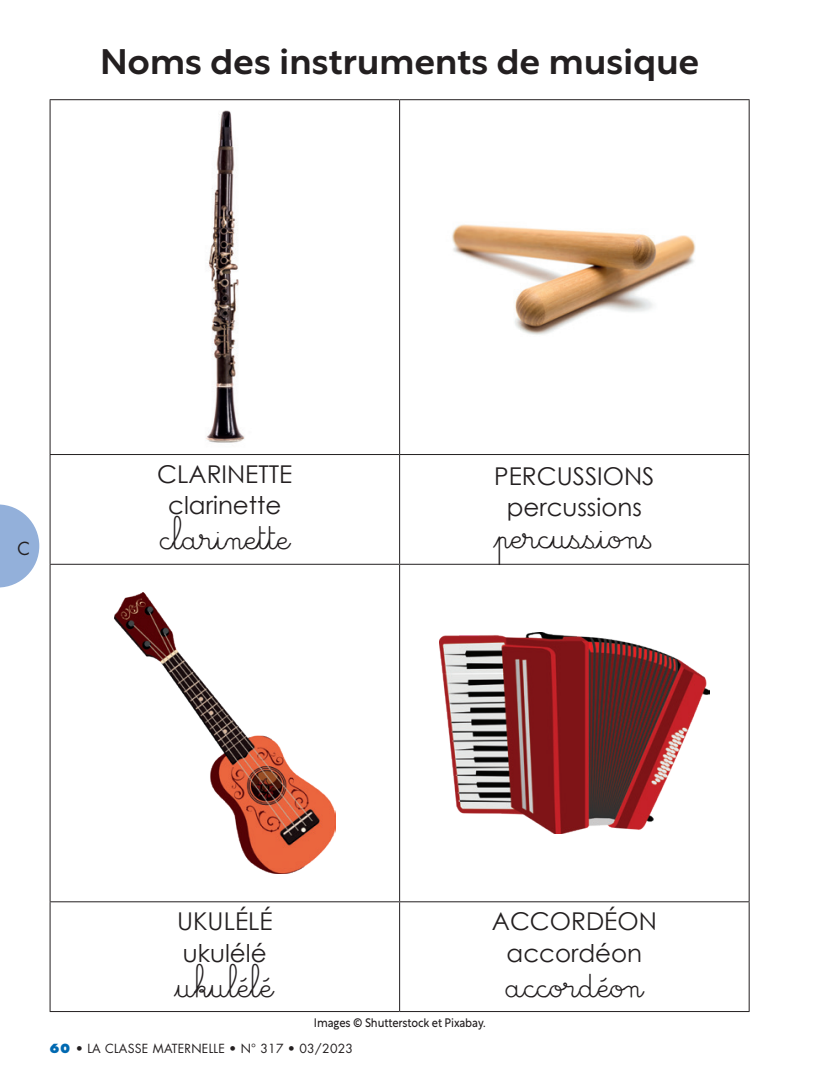
<style>
.page{position:relative;width:834px;height:1092px;background:#fff}
.page>*{position:absolute;margin:0;border:0;box-sizing:border-box;transform-origin:0 0}
.Titre_fiche_élève-20{font:500 35px "Rustica";letter-spacing:-.01em;color:#231f20;scale:1.05 1}
.Txt_fiche_Scola{font:28px "Scola Cursive";color:#231f20}
.Txt_fiche_Century_Go{font:24.5px "Century Gothic";color:#231f20}
.t1{font:17.5px "Futura Std";color:#231f20}
.t2{font:12.25px "Futura Std";letter-spacing:.02em;color:#231f20}
.Notes_fiche_2022{font:12.25px "Rustica";letter-spacing:-.01em;color:#231f20;scale:.9 1}
.s1{font-weight:800;color:#0069b1}
</style>
<div class="page">
<svg style="left:0;top:504px;width:39px;height:83px"></svg>
<hr style="left:50px;top:99px;width:349px;height:1px;background:#231f20">
<hr style="left:50px;top:100px;width:1px;height:354px;background:#231f20">
<hr style="left:399px;top:99px;width:350px;height:1px;background:#231f20">
<hr style="left:399px;top:100px;width:1px;height:354px;background:#231f20">
<hr style="left:50px;top:454px;width:349px;height:1px;background:#231f20">
<hr style="left:50px;top:455px;width:1px;height:109px;background:#231f20">
<hr style="left:399px;top:454px;width:350px;height:1px;background:#231f20">
<hr style="left:399px;top:455px;width:1px;height:109px;background:#231f20">
<hr style="left:50px;top:564px;width:1px;height:337px;background:#231f20">
<hr style="left:399px;top:564px;width:1px;height:337px;background:#231f20">
<hr style="left:50px;top:902px;width:1px;height:109px;background:#231f20">
<hr style="left:399px;top:902px;width:1px;height:109px;background:#231f20">
<hr style="left:748px;top:100px;width:1px;height:354px;background:#231f20">
<hr style="left:748px;top:455px;width:1px;height:109px;background:#231f20">
<hr style="left:50px;top:564px;width:349px;height:1px;background:#231f20">
<hr style="left:399px;top:564px;width:350px;height:1px;background:#231f20">
<hr style="left:748px;top:564px;width:1px;height:337px;background:#231f20">
<hr style="left:50px;top:901px;width:349px;height:1px;background:#231f20">
<hr style="left:399px;top:901px;width:350px;height:1px;background:#231f20">
<hr style="left:748px;top:902px;width:1px;height:109px;background:#231f20">
<hr style="left:50px;top:1011px;width:349px;height:1px;background:#231f20">
<hr style="left:399px;top:1011px;width:350px;height:1px;background:#231f20">
<img style="left:206px;top:110px;width:39px;height:333px">
<img style="left:452px;top:224px;width:244px;height:111px">
<img style="left:114px;top:592px;width:221px;height:281px">
<img style="left:439px;top:632px;width:270px;height:201px">
<p class="Titre_fiche_élève-20" style="left:100px;top:32px;width:572px">Noms des instruments de musique</p>
<p class="t1" style="left:17px;top:538px;width:14px">C</p>
<p class="Txt_fiche_Century_Go" style="left:157px;top:459px;width:137px">CLARINETTE</p>
<p class="Txt_fiche_Century_Go" style="left:168px;top:490px;width:115px">clarinette</p>
<p class="Txt_fiche_Scola" style="left:160px;top:523px;width:132px">clarinette</p>
<p class="Txt_fiche_Century_Go" style="left:494px;top:461px;width:162px">PERCUSSIONS</p>
<p class="Txt_fiche_Century_Go" style="left:506px;top:492px;width:136px">percussions</p>
<p class="Txt_fiche_Scola" style="left:496px;top:521px;width:158px">percussioN$</p>
<p class="Txt_fiche_Century_Go" style="left:177px;top:906px;width:97px">UKULÉLÉ</p>
<p class="Txt_fiche_Century_Go" style="left:183px;top:937px;width:85px">ukulélé</p>
<p class="Txt_fiche_Scola" style="left:176px;top:970px;width:98px">ukulélé</p>
<p class="Txt_fiche_Century_Go" style="left:492px;top:906px;width:166px">ACCORDÉON</p>
<p class="Txt_fiche_Century_Go" style="left:506px;top:937px;width:137px">accordéon</p>
<p class="Txt_fiche_Scola" style="left:505px;top:970px;width:139px">accoRdéoN</p>
<p class="Notes_fiche_2022" style="left:314px;top:1011px;width:192px">Images © Shutterstock et Pixabay.</p>
<p class="t2" style="left:50px;top:1040px;width:305px"><span class="s1">60</span> • LA CLASSE MATERNELLE • N° 317 • 03/2023</p>
</div>
